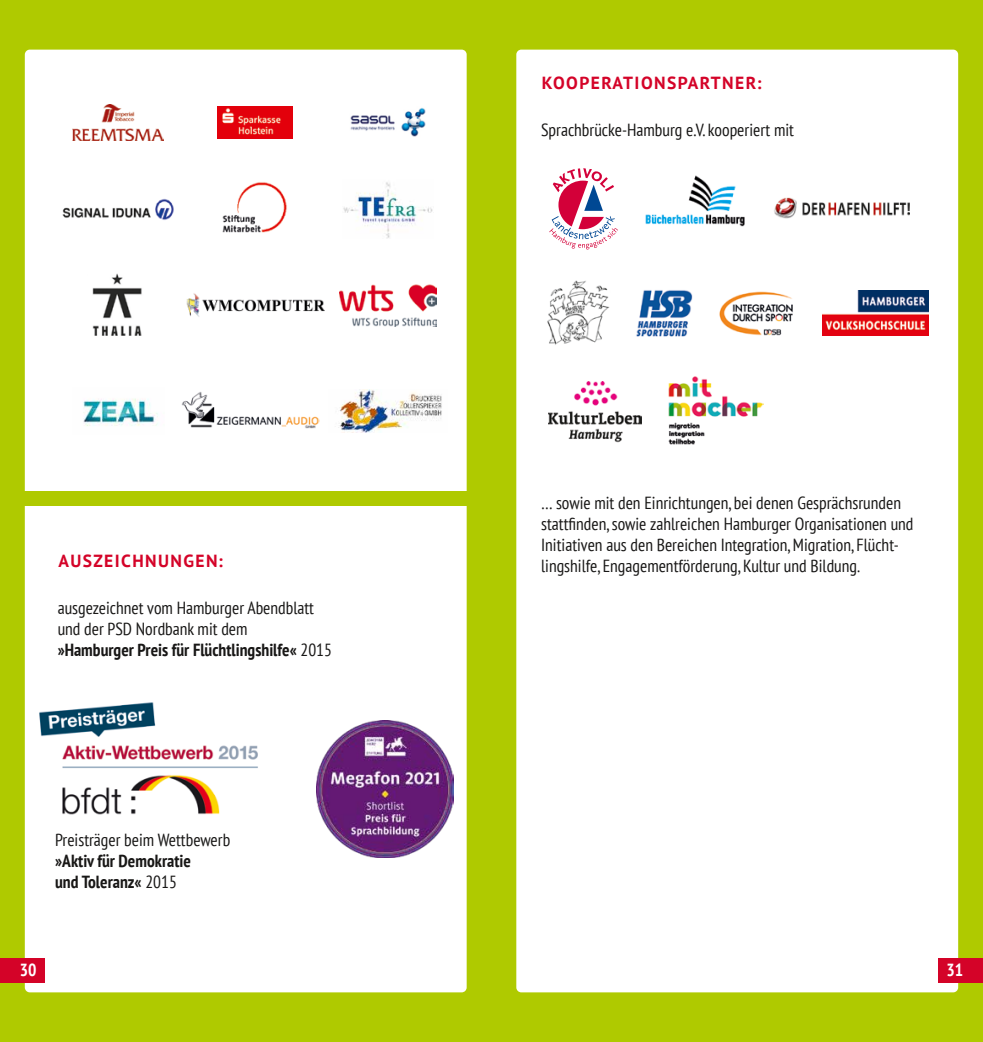
<style>
.page{position:relative;width:983px;height:1042px;background:#fff}
.page>*{position:absolute;margin:0;border:0;box-sizing:border-box;transform-origin:0 0}
.t1{font:condensed 17.5px/21px "PT Sans";color:#181716}
.t2{font:700 17.5px "PT Sans";letter-spacing:.08em;color:#d40328}
.t3{font:700 condensed 17.5px/21px "PT Sans";color:#181716}
.t4{font:700 condensed 17.5px "PT Sans";color:#fff}
.s1{font-weight:700}
.s2{font-weight:400}
</style>
<div class="page">
<div style="left:0;top:0;width:982px;height:1042px;background:#afca00"></div>
<div style="left:516px;top:50px;width:441px;height:942px;background:#fff;border-radius:5px"></div>
<div style="left:25px;top:50px;width:441px;height:942px;background:#fff;border-radius:5px"></div>
<div style="left:0;top:957px;width:45px;height:25px;background:#d40328"></div>
<div style="left:938px;top:957px;width:44px;height:25px;background:#d40328"></div>
<img style="left:39px;top:702px;width:219px;height:113px">
<img style="left:636px;top:290px;width:57px;height:47px">
<img style="left:719px;top:291px;width:74px;height:45px">
<img style="left:548px;top:382px;width:93px;height:60px">
<img style="left:547px;top:280px;width:63px;height:65px">
<svg style="left:549px;top:168px;width:69px;height:81px"></svg>
<img style="left:774px;top:198px;width:135px;height:20px">
<img style="left:668px;top:376px;width:95px;height:69px">
<img style="left:645px;top:175px;width:100px;height:52px">
<img style="left:822px;top:290px;width:106px;height:45px">
<img style="left:317px;top:721px;width:136px;height:136px">
<img style="left:217px;top:106px;width:75px;height:32px">
<img style="left:222px;top:182px;width:65px;height:51px">
<img style="left:182px;top:392px;width:137px;height:37px">
<img style="left:186px;top:293px;width:138px;height:24px">
<img style="left:350px;top:108px;width:76px;height:29px">
<img style="left:343px;top:182px;width:90px;height:56px">
<img style="left:338px;top:389px;width:104px;height:44px">
<img style="left:339px;top:284px;width:97px;height:42px">
<img style="left:73px;top:104px;width:90px;height:37px">
<img style="left:62px;top:198px;width:112px;height:22px">
<img style="left:83px;top:398px;width:75px;height:28px">
<img style="left:92px;top:274px;width:50px;height:61px">
<div style="left:0;top:491px;width:491px;height:15px;background:#afca00"></div>
<p class="t2" style="left:58px;top:549px;width:166px">AUSZEICHNUNGEN:</p>
<p class="t1" style="left:58px;top:596px;width:276px">ausgezeichnet vom Hamburger Abendblatt und der PSD Nordbank mit dem<br><span class="s1">»Hamburger Preis für Flüchtlingshilfe«</span> 2015</p>
<p class="t1" style="left:55px;top:829px;width:176px">Preisträger beim Wettbewerb</p>
<p class="t3" style="left:55px;top:850px;width:137px">»Aktiv für Demokratie und Toleranz« <span class="s2">2015</span></p>
<p class="t2" style="left:541px;top:71px;width:221px">KOOPERATIONSPARTNER:</p>
<p class="t1" style="left:541px;top:119px;width:254px">Sprachbrücke-Hamburg e.V. kooperiert mit</p>
<p class="t1" style="left:541px;top:492px;width:374px">… sowie mit den Einrichtungen, bei denen Gesprächsrunden stattfinden, sowie zahlreichen Hamburger Organisationen und Initiativen aus den Bereichen Integration, Migration, Flücht&shy;lingshilfe, Engagementförderung, Kultur und Bildung.</p>
<p class="t4" style="left:20px;top:957px;width:18px">30</p>
<p class="t4" style="left:946px;top:957px;width:18px">31</p>
</div>
